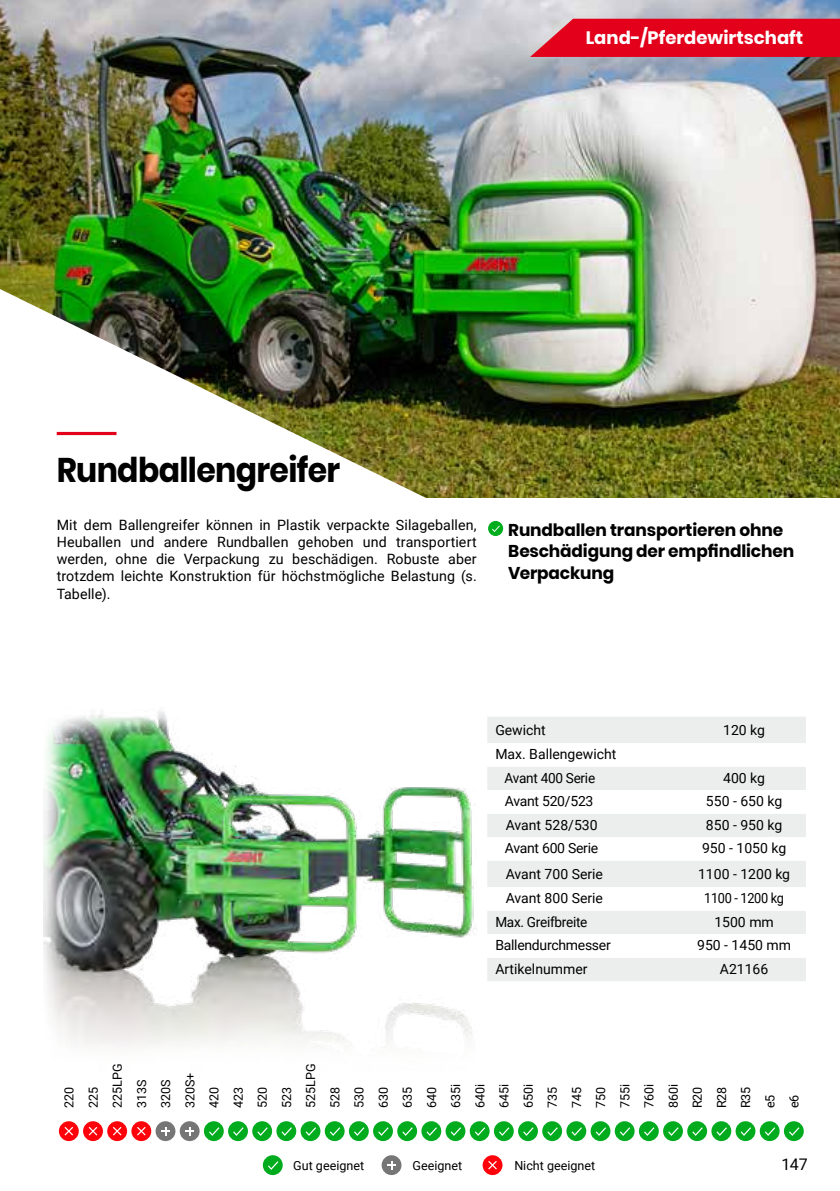
<style>
.page{position:relative;width:840px;height:1191px;background:#fff}
.page>*{position:absolute;margin:0;border:0;box-sizing:border-box;transform-origin:0 0}
.t1{font:700 34.2px "Poppins";letter-spacing:-.02em;color:#000;scale:.92 1}
.t2{font:700 18px "Poppins";color:#fff}
.t3{font:700 17px/21.4px "Poppins";letter-spacing:-.01em;color:#000}
.t4{font:16px "Roboto";color:#000}
.t5{font:14.2px/17px "Roboto";letter-spacing:.005em;color:#000;text-align:justify}
.t6{font:14px/23.6px "Roboto";color:#000}
.t7{font:14px "Roboto";letter-spacing:-.02em;color:#000}
.t8{font:14px "Roboto";letter-spacing:-.025em;color:#000;scale:.91 1}
.t9{font:12.6px/24.2px "Roboto";color:#000}
</style>
<div class="page">
<img style="left:0;top:0;width:839px;height:497px">
<img style="left:0;top:289px;width:429px;height:209px">
<img style="left:43px;top:710px;width:432px;height:336px">
<div style="left:488px;top:521px;width:15px;height:15px;background:#00ad1d;border-radius:50%"></div>
<svg style="left:492px;top:526px;width:7px;height:6px"></svg>
<hr style="left:57px;top:432px;width:59px;height:3px;background:#e2001a">
<div style="left:487px;top:717px;width:318px;height:264px;background:#eceded"></div>
<svg style="left:487px;top:743px;width:318px;height:214px"></svg>
<div style="left:263px;top:1155px;width:19px;height:20px;background:#00ac1d;border-radius:50%"></div>
<svg style="left:268px;top:1161px;width:10px;height:8px"></svg>
<div style="left:381px;top:1155px;width:20px;height:20px;background:#767676;border-radius:50%"></div>
<svg style="left:387px;top:1161px;width:8px;height:8px"></svg>
<div style="left:482px;top:1155px;width:20px;height:20px;background:#ff010a;border-radius:50%"></div>
<svg style="left:488px;top:1161px;width:8px;height:8px"></svg>
<div style="left:59px;top:1121px;width:20px;height:20px;background:#ff010a;border-radius:50%"></div>
<svg style="left:64px;top:1127px;width:9px;height:8px"></svg>
<div style="left:83px;top:1121px;width:20px;height:20px;background:#ff010a;border-radius:50%"></div>
<svg style="left:89px;top:1127px;width:8px;height:8px"></svg>
<div style="left:107px;top:1121px;width:20px;height:20px;background:#ff010a;border-radius:50%"></div>
<svg style="left:113px;top:1127px;width:8px;height:8px"></svg>
<div style="left:131px;top:1121px;width:20px;height:20px;background:#ff010a;border-radius:50%"></div>
<svg style="left:137px;top:1127px;width:9px;height:8px"></svg>
<div style="left:155px;top:1121px;width:20px;height:20px;background:#767676;border-radius:50%"></div>
<svg style="left:161px;top:1127px;width:9px;height:8px"></svg>
<div style="left:180px;top:1121px;width:19px;height:20px;background:#767676;border-radius:50%"></div>
<svg style="left:185px;top:1127px;width:9px;height:8px"></svg>
<div style="left:204px;top:1121px;width:20px;height:20px;background:#00ac1d;border-radius:50%"></div>
<svg style="left:209px;top:1127px;width:10px;height:8px"></svg>
<div style="left:228px;top:1121px;width:20px;height:20px;background:#00ac1d;border-radius:50%"></div>
<svg style="left:233px;top:1127px;width:10px;height:8px"></svg>
<div style="left:252px;top:1121px;width:20px;height:20px;background:#00ac1d;border-radius:50%"></div>
<svg style="left:257px;top:1127px;width:10px;height:8px"></svg>
<div style="left:276px;top:1121px;width:20px;height:20px;background:#00ac1d;border-radius:50%"></div>
<svg style="left:281px;top:1127px;width:11px;height:8px"></svg>
<div style="left:300px;top:1121px;width:20px;height:20px;background:#00ac1d;border-radius:50%"></div>
<svg style="left:305px;top:1127px;width:11px;height:8px"></svg>
<div style="left:324px;top:1121px;width:20px;height:20px;background:#00ac1d;border-radius:50%"></div>
<svg style="left:330px;top:1127px;width:10px;height:8px"></svg>
<div style="left:349px;top:1121px;width:19px;height:20px;background:#00ac1d;border-radius:50%"></div>
<svg style="left:354px;top:1127px;width:10px;height:8px"></svg>
<div style="left:373px;top:1121px;width:20px;height:20px;background:#00ac1d;border-radius:50%"></div>
<svg style="left:378px;top:1127px;width:10px;height:8px"></svg>
<div style="left:397px;top:1121px;width:20px;height:20px;background:#00ac1d;border-radius:50%"></div>
<svg style="left:402px;top:1127px;width:10px;height:8px"></svg>
<div style="left:421px;top:1121px;width:20px;height:20px;background:#00ac1d;border-radius:50%"></div>
<svg style="left:426px;top:1127px;width:10px;height:8px"></svg>
<div style="left:445px;top:1121px;width:20px;height:20px;background:#00ac1d;border-radius:50%"></div>
<svg style="left:450px;top:1127px;width:11px;height:8px"></svg>
<div style="left:469px;top:1121px;width:20px;height:20px;background:#00ac1d;border-radius:50%"></div>
<svg style="left:475px;top:1127px;width:10px;height:8px"></svg>
<div style="left:493px;top:1121px;width:20px;height:20px;background:#00ac1d;border-radius:50%"></div>
<svg style="left:499px;top:1127px;width:10px;height:8px"></svg>
<div style="left:518px;top:1121px;width:19px;height:20px;background:#00ac1d;border-radius:50%"></div>
<svg style="left:523px;top:1127px;width:10px;height:8px"></svg>
<div style="left:542px;top:1121px;width:19px;height:20px;background:#00ac1d;border-radius:50%"></div>
<svg style="left:547px;top:1127px;width:10px;height:8px"></svg>
<div style="left:566px;top:1121px;width:20px;height:20px;background:#00ac1d;border-radius:50%"></div>
<svg style="left:571px;top:1127px;width:10px;height:8px"></svg>
<div style="left:590px;top:1121px;width:20px;height:20px;background:#00ac1d;border-radius:50%"></div>
<svg style="left:595px;top:1127px;width:10px;height:8px"></svg>
<div style="left:614px;top:1121px;width:20px;height:20px;background:#00ac1d;border-radius:50%"></div>
<svg style="left:620px;top:1127px;width:10px;height:8px"></svg>
<div style="left:638px;top:1121px;width:20px;height:20px;background:#00ac1d;border-radius:50%"></div>
<svg style="left:644px;top:1127px;width:10px;height:8px"></svg>
<svg style="left:662px;top:1121px;width:20px;height:20px"></svg>
<svg style="left:667px;top:1127px;width:11px;height:8px"></svg>
<svg style="left:686px;top:1121px;width:20px;height:20px"></svg>
<svg style="left:692px;top:1127px;width:10px;height:8px"></svg>
<div style="left:711px;top:1121px;width:19px;height:20px;background:#00ac1d;border-radius:50%"></div>
<svg style="left:716px;top:1127px;width:10px;height:8px"></svg>
<div style="left:735px;top:1121px;width:20px;height:20px;background:#00ac1d;border-radius:50%"></div>
<svg style="left:740px;top:1127px;width:10px;height:8px"></svg>
<div style="left:759px;top:1121px;width:20px;height:20px;background:#00ac1d;border-radius:50%"></div>
<svg style="left:765px;top:1128px;width:9px;height:7px"></svg>
<div style="left:783px;top:1121px;width:20px;height:20px;background:#00ac1d;border-radius:50%"></div>
<svg style="left:789px;top:1127px;width:10px;height:8px"></svg>
<svg style="left:530px;top:19px;width:309px;height:38px;background:#e10e27"></svg>
<p class="t2" style="left:585px;top:27px;width:219px">Land-/Pferdewirtschaft</p>
<h1 class="t1" style="left:57px;top:450px;width:309px">Rundballengreifer</h1>
<p class="t5" style="left:57px;top:516px;width:421px">Mit dem Ballengreifer können in Plastik verpackte Silageballen, Heuballen und andere Rundballen gehoben und transportiert werden, ohne die Verpackung zu beschädigen. Robuste aber trotzdem leichte Konstruktion für höchstmögliche Belastung (s.<br>Tabelle).</p>
<p class="t3" style="left:508px;top:519px;width:287px">Rundballen transportieren ohne<br>Beschädigung der empfindlichen<br>Verpackung</p>
<p class="t6" style="left:495px;top:718px;width:52px">Gewicht</p>
<p class="t6" style="left:722px;top:718px;width:43px">120 kg</p>
<p class="t6" style="left:504px;top:742px;width:113px;text-indent:-9px">Max. Ballengewicht<br>Avant 400 Serie</p>
<p class="t6" style="left:722px;top:765px;width:43px">400 kg</p>
<p class="t7" style="left:504px;top:791px;width:90px">Avant 520/523</p>
<p class="t6" style="left:705px;top:789px;width:78px">550 - 650 kg</p>
<p class="t6" style="left:505px;top:812px;width:93px">Avant 528/530</p>
<p class="t6" style="left:705px;top:812px;width:78px">850 - 950 kg</p>
<p class="t7" style="left:504px;top:838px;width:95px">Avant 600 Serie</p>
<p class="t6" style="left:701px;top:836px;width:86px">950 - 1050 kg</p>
<p class="t6" style="left:505px;top:862px;width:99px">Avant 700 Serie</p>
<p class="t6" style="left:697px;top:862px;width:93px">1100 - 1200 kg</p>
<p class="t6" style="left:505px;top:886px;width:99px">Avant 800 Serie</p>
<p class="t8" style="left:704px;top:888px;width:89px">1100 - 1200 kg</p>
<p class="t7" style="left:495px;top:912px;width:93px">Max. Greifbreite</p>
<p class="t6" style="left:714px;top:909px;width:61px">1500 mm</p>
<p class="t7" style="left:495px;top:935px;width:117px">Ballendurchmesser</p>
<p class="t6" style="left:696px;top:933px;width:95px">950 - 1450 mm</p>
<p class="t6" style="left:495px;top:956px;width:94px">Artikelnummer</p>
<p class="t6" style="left:719px;top:956px;width:50px">A21166</p>
<p class="t9" style="left:56px;top:1108px;width:46px;rotate:-90deg">220<br>225<br>225LPG<br>313S<br>320S<br>320S+<br>420<br>423<br>520<br>523<br>525LPG<br>528<br>530<br>630<br>635<br>640<br>635i<br>640i<br>645i<br>650i<br>735<br>745<br>750<br>755i<br>760i<br>860i<br>R20<br>R28<br>R35<br>e5<br>e6</p>
<p class="t9" style="left:293px;top:1152px;width:72px">Gut geeignet</p>
<p class="t9" style="left:412px;top:1152px;width:51px">Geeignet</p>
<p class="t9" style="left:514px;top:1152px;width:82px">Nicht geeignet</p>
<p class="t4" style="left:781px;top:1153px;width:28px">147</p>
</div>
